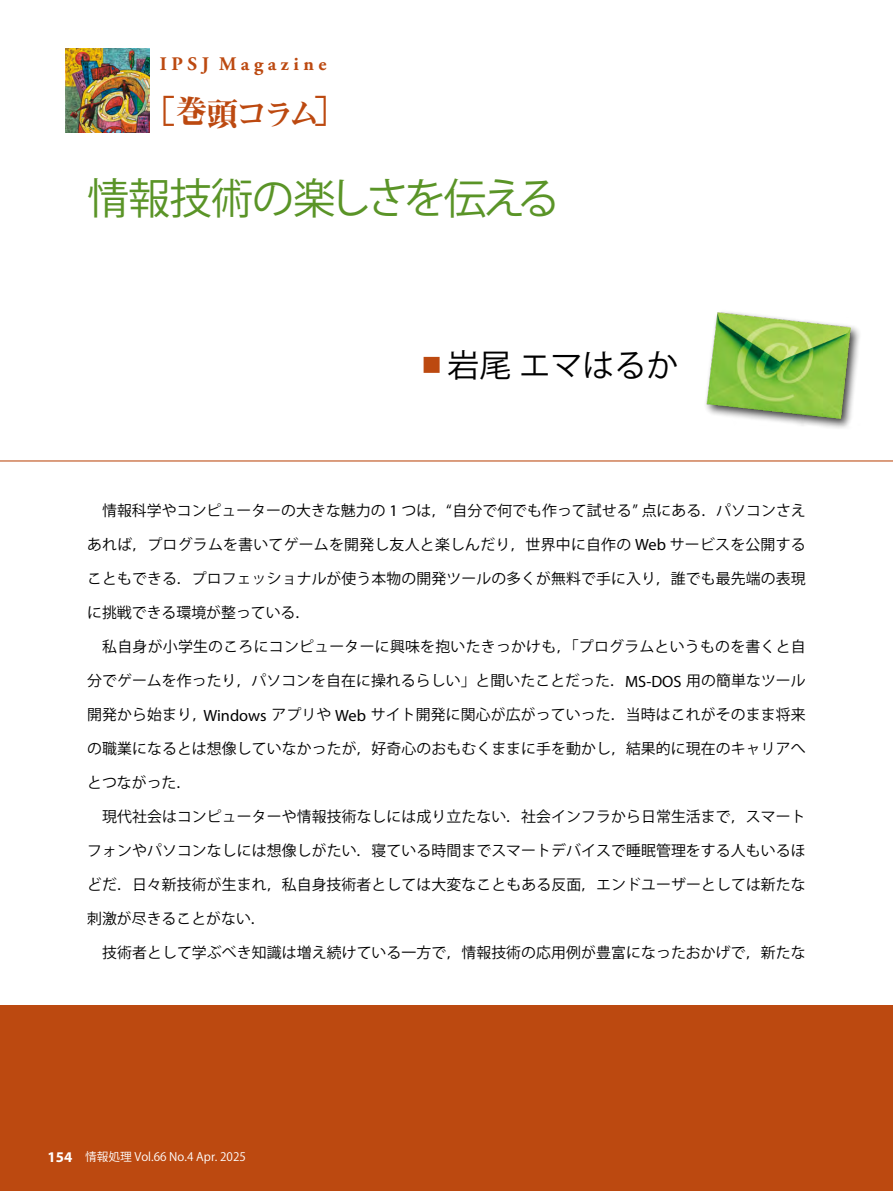
<style>
.page{position:relative;width:893px;height:1191px;background:#fff}
.page>*{position:absolute;margin:0;border:0;box-sizing:border-box;transform-origin:0 0}
.t1{font:42.45px "Koz Go Pro";letter-spacing:-.055em;color:#5a9427}
.t2{font:31.95px "Koz Go Pro";color:#000}
.t3{font:31.95px "Midashi Min Pro MA31";letter-spacing:-.115em;color:#bc4910}
.t4{font:700 19.2px "Adobe Garamond Pro";color:#bc4910}
.本文{font:14.85px "Koz Go Pro";letter-spacing:.005em;color:#000}
.t5{font:11.7px "Koz Go Pro";color:#fff}
.s1{font-family:"Futo Go B101 Pro";font-weight:700;color:#bc4910}
.s2{font-family:"Myriad Pro";font-size:16.35px}
.s3{font-family:"Myriad Pro";font-weight:700;font-size:14.85px}
</style>
<div class="page">
<div style="left:0;top:1005px;width:893px;height:186px;background:#bc4910"></div>
<img style="left:66px;top:49px;width:83px;height:83px">
<hr style="left:0;top:460px;width:893px;height:1px;background:#bc4910">
<img style="left:706px;top:312px;width:154px;height:117px">
<p class="t4" style="left:160px;top:53px;width:168px">I P S J M a g a z i n e</p>
<h2 class="t3" style="left:144px;top:89px;width:204px">［巻頭コラム］</h2>
<p class="t1" style="left:87px;top:171px;width:474px">情報技術の楽しさを伝える</p>
<p class="t2" style="left:416px;top:345px;width:264px"><span class="s1">▪</span>岩尾エマはるか</p>
<p class="本文" style="left:87px;top:501px;width:720px">　情報科学やコンピューターの大きな魅力の <span class="s2">1</span> つは，“自分で何でも作って試せる” 点にある．パソコンさえ</p>
<p class="本文" style="left:87px;top:535px;width:720px">あれば，プログラムを書いてゲームを開発し友人と楽しんだり，世界中に自作の <span class="s2">Web</span> サービスを公開する</p>
<p class="本文" style="left:87px;top:569px;width:720px">こともできる．プロフェッショナルが使う本物の開発ツールの多くが無料で手に入り，誰でも最先端の表現</p>
<p class="本文" style="left:87px;top:603px;width:225px">に挑戦できる環境が整っている．</p>
<p class="本文" style="left:87px;top:637px;width:720px">　私自身が小学生のころにコンピューターに興味を抱いたきっかけも，「プログラムというものを書くと自</p>
<p class="本文" style="left:87px;top:671px;width:720px">分でゲームを作ったり，パソコンを自在に操れるらしい」と聞いたことだった．<span class="s2">MS-DOS</span> 用の簡単なツール</p>
<p class="本文" style="left:87px;top:705px;width:720px">開発から始まり，<span class="s2">Windows</span> アプリや <span class="s2">Web</span> サイト開発に関心が広がっていった．当時はこれがそのまま将来</p>
<p class="本文" style="left:87px;top:739px;width:720px">の職業になるとは想像していなかったが，好奇心のおもむくままに手を動かし，結果的に現在のキャリアへ</p>
<p class="本文" style="left:87px;top:773px;width:106px">とつながった．</p>
<p class="本文" style="left:87px;top:807px;width:720px">　現代社会はコンピューターや情報技術なしには成り立たない．社会インフラから日常生活まで，スマート</p>
<p class="本文" style="left:87px;top:841px;width:720px">フォンやパソコンなしには想像しがたい．寝ている時間までスマートデバイスで睡眠管理をする人もいるほ</p>
<p class="本文" style="left:87px;top:875px;width:720px">どだ．日々新技術が生まれ，私自身技術者としては大変なこともある反面，エンドユーザーとしては新たな</p>
<p class="本文" style="left:87px;top:909px;width:180px">刺激が尽きることがない．</p>
<p class="本文" style="left:87px;top:943px;width:720px">　技術者として学ぶべき知識は増え続けている一方で，情報技術の応用例が豊富になったおかげで，新たな</p>
<p class="t5" style="left:48px;top:1149px;width:200px"><span class="s3">154</span> 情報処理 Vol.66 No.4 Apr. 2025</p>
</div>
